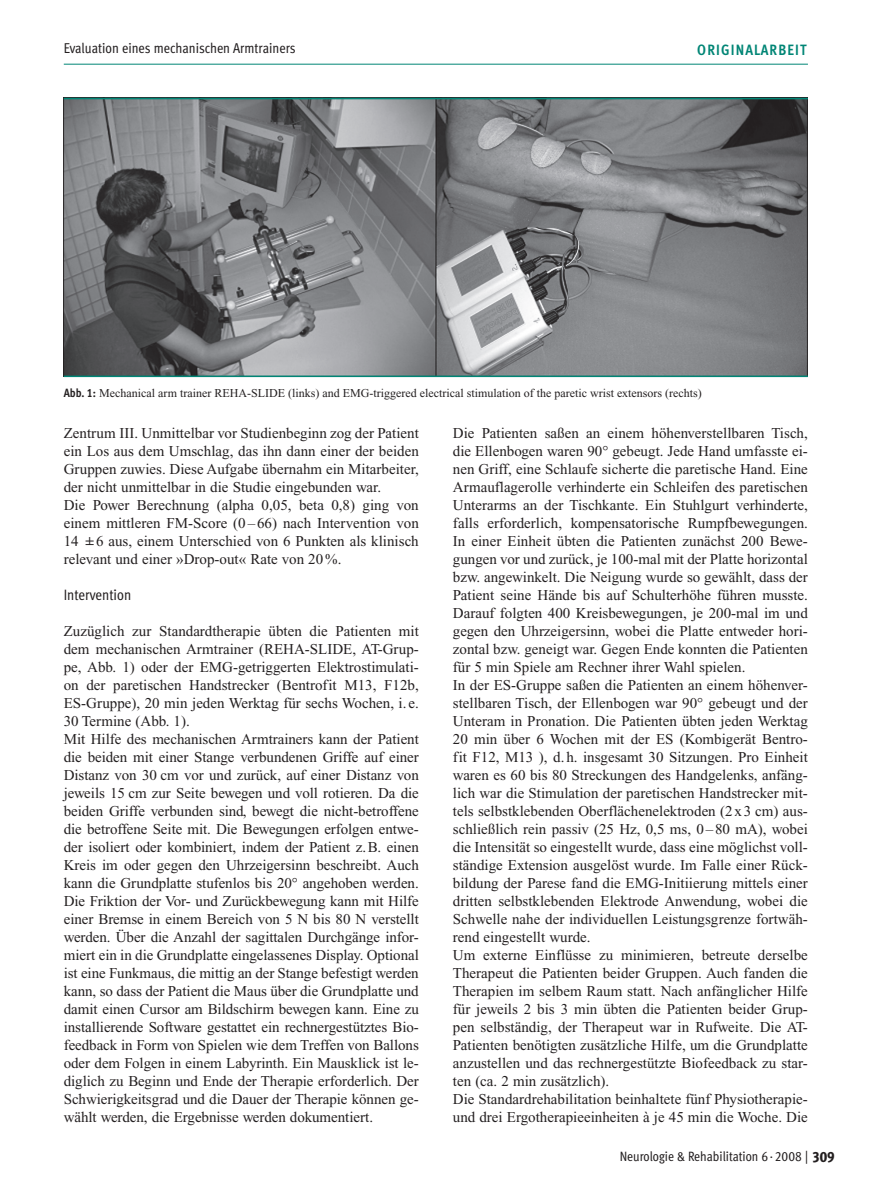
<style>
.page{position:relative;width:893px;height:1191px;background:#fff}
.page>*{position:absolute;margin:0;border:0;box-sizing:border-box;transform-origin:0 0}
.t1{font:15px/18px "Times New Roman";color:#231f20}
.t2{font:700 15px "Meta Cond";letter-spacing:.075em;color:#008575}
.t3{font:15px "Meta Cond";color:#231f20}
.t4{font:14.25px "Meta Cond";color:#231f20}
.t5{font:13.5px "Meta Cond Book LF";color:#231f20}
.t6{font:12px "Times New Roman";color:#231f20}
.s1{font-family:"Meta Cond Bold LF"}
.s2{font-weight:700}
.s3{font-family:"Meta Cond Extra Bold LF";font-size:15px}
</style>
<div class="page">
<hr style="left:64px;top:64px;width:744px;height:1px;background:#008575">
<img style="left:64px;top:99px;width:744px;height:276px">
<hr style="left:64px;top:98px;width:744px;height:1px;background:#008575">
<hr style="left:64px;top:375px;width:744px;height:2px;background:#008575">
<p class="t4" style="left:64px;top:40px;width:233px">Evaluation eines mechanischen Armtrainers</p>
<p class="t2" style="left:697px;top:41px;width:111px">ORIGINALARBEIT</p>
<p class="t6" style="left:64px;top:386px;width:639px"><span class="s1">Abb. 1:</span> Mechanical arm trainer REHA-SLIDE (links) and EMG-triggered electrical stimulation of the paretic wrist extensors (rechts)</p>
<p class="t1" style="left:64px;top:424px;width:357px">Zentrum III. Unmittelbar vor Studienbeginn zog der Patient ein Los aus dem Umschlag, das ihn dann einer der beiden Gruppen zuwies. Diese Aufgabe übernahm ein Mitarbeiter, der nicht unmittelbar in die Studie eingebunden war.<br>Die Power Berechnung (alpha 0,05, beta 0,8) ging von einem mittleren FM-Score (0–66) nach Intervention von 14 <span class="s2">±</span> 6 aus, einem Unterschied von 6 Punkten als klinisch relevant und einer »Drop-out« Rate von 20%.</p>
<p class="t3" style="left:64px;top:586px;width:69px">Intervention</p>
<p class="t1" style="left:64px;top:622px;width:357px">Zuzüglich zur Standardtherapie übten die Patienten mit dem mechanischen Armtrainer (REHA-SLIDE, AT-Grup&shy;pe, Abb. 1) oder der EMG-getriggerten Elektrostimulati&shy;on der paretischen Handstrecker (Bentrofit M13, F12b, ES-Gruppe), 20 min jeden Werktag für sechs Wochen, i. e.<br>30 Termine (Abb. 1).<br>Mit Hilfe des mechanischen Armtrainers kann der Patient die beiden mit einer Stange verbundenen Griffe auf einer Distanz von 30 cm vor und zurück, auf einer Distanz von jeweils 15 cm zur Seite bewegen und voll rotieren. Da die beiden Griffe verbunden sind, bewegt die nicht-betroffene die betroffene Seite mit. Die Bewegungen erfolgen entwe&shy;der isoliert oder kombiniert, indem der Patient z.B. einen Kreis im oder gegen den Uhrzeigersinn beschreibt. Auch kann die Grundplatte stufenlos bis 20° angehoben werden.<br>Die Friktion der Vor- und Zurückbewegung kann mit Hilfe einer Bremse in einem Bereich von 5 N bis 80 N verstellt werden. Über die Anzahl der sagittalen Durchgänge infor&shy;miert ein in die Grundplatte eingelassenes Display. Optional ist eine Funkmaus, die mittig an der Stange befestigt werden kann, so dass der Patient die Maus über die Grundplatte und damit einen Cursor am Bildschirm bewegen kann. Eine zu installierende Software gestattet ein rechner-gestütztes Bio&shy;feedback in Form von Spielen wie dem Treffen von Ballons oder dem Folgen in einem Labyrinth. Ein Mausklick ist le&shy;diglich zu Beginn und Ende der Therapie erforderlich. Der Schwierigkeitsgrad und die Dauer der Therapie können ge&shy;wählt werden, die Ergebnisse werden dokumentiert.</p>
<p class="t1" style="left:453px;top:424px;width:357px">Die Patienten saßen an einem höhenverstellbaren Tisch, die Ellenbogen waren 90° gebeugt. Jede Hand umfasste ei&shy;nen Griff, eine Schlaufe sicherte die paretische Hand. Eine Armauflagerolle verhinderte ein Schleifen des paretischen Unterarms an der Tischkante. Ein Stuhlgurt verhinderte, falls erforderlich, kompensatorische Rumpfbewegungen.<br>In einer Einheit übten die Patienten zunächst 200 Bewe&shy;gungen vor und zurück, je 100-mal mit der Platte horizontal bzw. angewinkelt. Die Neigung wurde so gewählt, dass der Patient seine Hände bis auf Schulterhöhe führen musste.<br>Darauf folgten 400 Kreisbewegungen, je 200-mal im und gegen den Uhrzeigersinn, wobei die Platte entweder hori&shy;zontal bzw. geneigt war. Gegen Ende konnten die Patienten für 5 min Spiele am Rechner ihrer Wahl spielen.<br>In der ES-Gruppe saßen die Patienten an einem höhenver&shy;stellbaren Tisch, der Ellenbogen war 90° gebeugt und der Unteram in Pronation. Die Patienten übten jeden Werktag 20 min über 6 Wochen mit der ES (Kombigerät Bentro&shy;fit F12, M13 ), d. h. insgesamt 30 Sitzungen. Pro Einheit waren es 60 bis 80 Streckungen des Handgelenks, anfäng&shy;lich war die Stimulation der paretischen Handstrecker mit&shy;tels selbstklebenden Oberflächenelektroden (2x 3 cm) aus&shy;schließlich rein passiv (25 Hz, 0,5 ms, 0 –80 mA), wobei die Intensität so eingestellt wurde, dass eine möglichst voll&shy;ständige Extension ausgelöst wurde. Im Falle einer Rück&shy;bildung der Parese fand die EMG-Initiierung mittels einer dritten selbstklebenden Elektrode Anwendung, wobei die Schwelle nahe der individuellen Leistungsgrenze fortwäh&shy;rend eingestellt wurde.<br>Um externe Einflüsse zu minimieren, betreute derselbe Therapeut die Patienten beider Gruppen. Auch fanden die Therapien im selbem Raum statt. Nach anfänglicher Hilfe für jeweils 2 bis 3 min übten die Patienten beider Grup&shy;pen selbständig, der Therapeut war in Rufweite. Die AT-Pa-tienten benötigten zusätzliche Hilfe, um die Grundplatte anzustellen und das rechnergestützte Biofeedback zu star&shy;ten (ca. 2 min zusätzlich).<br>Die Standardrehabilitation beinhaltete fünf Physiotherapie&shy;und drei Ergotherapieeinheiten à je 45 min die Woche. Die</p>
<p class="t5" style="left:620px;top:1148px;width:217px">Neurologie &amp; Rehabilitation 6·2008 | <span class="s3">309</span></p>
</div>
